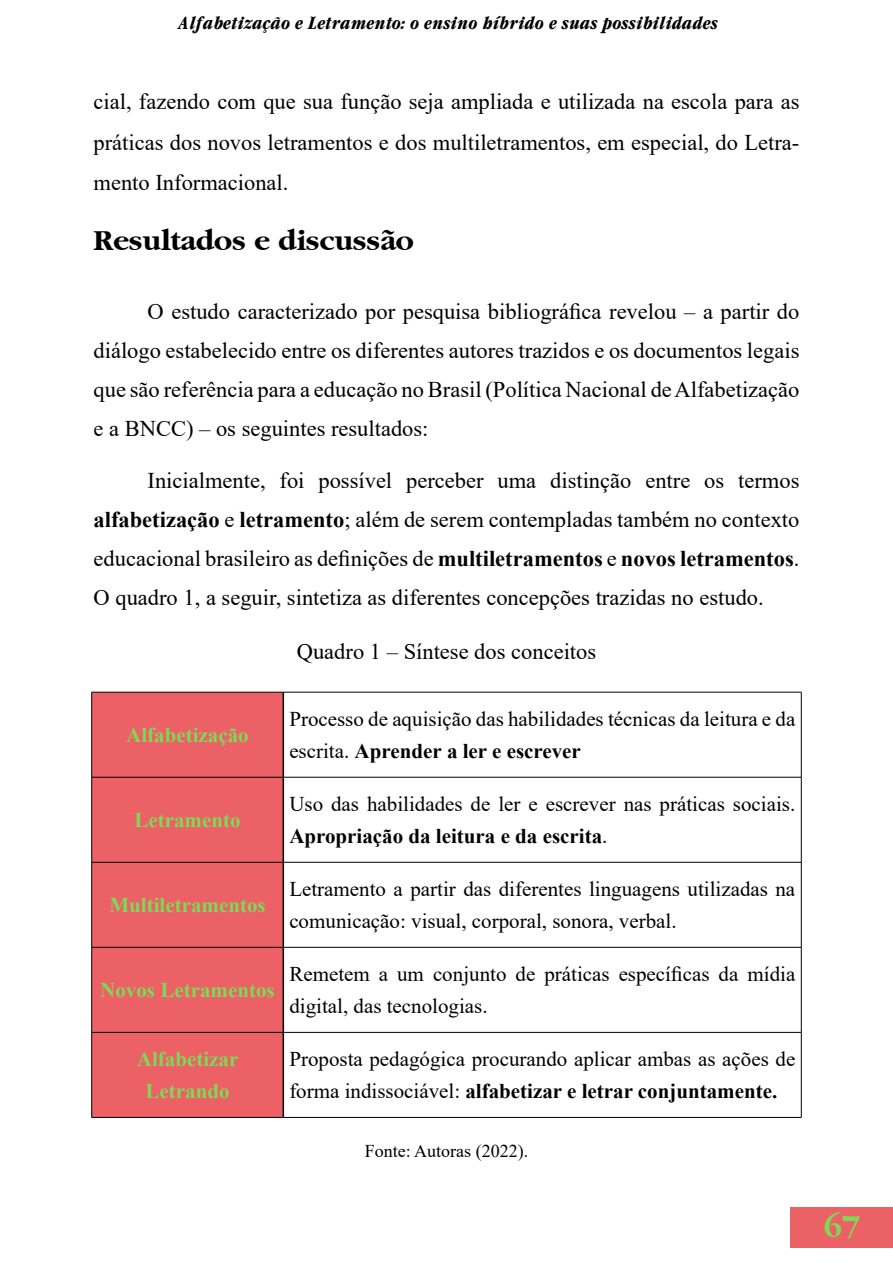
<style>
.page{position:relative;width:893px;height:1263px;background:#fff}
.page>*{position:absolute;margin:0;border:0;box-sizing:border-box;transform-origin:0 0}
.t1{font:900 33px "Garamond Black S Si";color:#7ed957}
.t2{font:900 30px "Garamond Black S Si";color:#000}
.t3{font:22.5px/39px "Times New Roman";color:#000;text-align:justify}
.t4{font:21px/31.5px "Times New Roman";color:#000}
.t5{font:700 21px/31.5px "Times New Roman";color:#7ed957;text-align:center}
.t6{font:18px "Times New Roman";color:#000}
.t7{font:italic 700 16.5px "Garamond Cond";color:#000}
.s1{font-weight:700}
</style>
<div class="page">
<div style="left:791px;top:1208px;width:102px;height:40px;background:#ec6166"></div>
<div style="left:92px;top:693px;width:191px;height:424px;background:#ec6166"></div>
<hr style="left:283px;top:692px;width:1px;height:85px;background:#000">
<hr style="left:283px;top:777px;width:1px;height:85px;background:#000">
<hr style="left:283px;top:862px;width:1px;height:85px;background:#000">
<hr style="left:283px;top:947px;width:1px;height:85px;background:#000">
<hr style="left:283px;top:1032px;width:1px;height:85px;background:#000">
<hr style="left:92px;top:692px;width:191px;height:1px;background:#000">
<hr style="left:91px;top:692px;width:1px;height:85px;background:#000">
<hr style="left:283px;top:692px;width:518px;height:1px;background:#000">
<hr style="left:801px;top:692px;width:1px;height:85px;background:#000">
<hr style="left:92px;top:777px;width:191px;height:1px;background:#000">
<hr style="left:91px;top:777px;width:1px;height:85px;background:#000">
<hr style="left:283px;top:777px;width:518px;height:1px;background:#000">
<hr style="left:801px;top:777px;width:1px;height:85px;background:#000">
<hr style="left:92px;top:862px;width:191px;height:1px;background:#000">
<hr style="left:91px;top:862px;width:1px;height:85px;background:#000">
<hr style="left:283px;top:862px;width:518px;height:1px;background:#000">
<hr style="left:801px;top:862px;width:1px;height:85px;background:#000">
<hr style="left:92px;top:947px;width:191px;height:1px;background:#000">
<hr style="left:91px;top:947px;width:1px;height:85px;background:#000">
<hr style="left:283px;top:947px;width:518px;height:1px;background:#000">
<hr style="left:801px;top:947px;width:1px;height:85px;background:#000">
<hr style="left:92px;top:1032px;width:191px;height:1px;background:#000">
<hr style="left:91px;top:1032px;width:1px;height:85px;background:#000">
<hr style="left:283px;top:1032px;width:518px;height:1px;background:#000">
<hr style="left:801px;top:1032px;width:1px;height:85px;background:#000">
<hr style="left:92px;top:1117px;width:191px;height:1px;background:#000">
<hr style="left:283px;top:1117px;width:518px;height:1px;background:#000">
<p class="t7" style="left:176px;top:12px;width:542px">Alfabetização e Letramento: o ensino híbrido e suas possibilidades</p>
<p class="t3" style="left:94px;top:81px;width:707px;line-height:40.5px">cial, fazendo com que sua função seja ampliada e utilizada na escola para as práticas dos novos letramentos e dos multiletramentos, em especial, do Letra&shy;mento Informacional.</p>
<h2 class="t2" style="left:94px;top:224px;width:322px">Resultados e discussão</h2>
<p class="t3" style="left:94px;top:291px;width:707px;text-indent:54px">O estudo caracterizado por pesquisa bibliográfica revelou – a partir do diálogo estabelecido entre os diferentes autores trazidos e os documentos legais que são referência para a educação no Brasil (Política Nacional de Alfabetização e a BNCC) – os seguintes resultados:</p>
<p class="t3" style="left:94px;top:460px;width:707px;text-indent:54px">Inicialmente, foi possível perceber uma distinção entre os termos <span class="s1">alfabetização</span> e <span class="s1">letramento</span>; além de serem contempladas também no contexto educacional brasileiro as definições de <span class="s1">multiletramentos</span> e <span class="s1">novos letramentos</span>.<br>O quadro 1, a seguir, sintetiza as diferentes concepções trazidas no estudo.</p>
<p class="t3" style="left:297px;top:631px;width:301px">Quadro 1 – Síntese dos conceitos</p>
<p class="t5" style="left:126px;top:718px;width:124px">Alfabetização</p>
<p class="t5" style="left:134px;top:803px;width:108px">Letramento</p>
<p class="t5" style="left:109px;top:888px;width:158px">Multiletramentos</p>
<p class="t5" style="left:100px;top:973px;width:176px">Novos Letramentos</p>
<p class="t4" style="left:289px;top:703px;width:507px">Processo de aquisição das habilidades técnicas da leitura e da escrita. <span class="s1">Aprender a ler e escrever</span></p>
<p class="t4" style="left:289px;top:788px;width:507px">Uso das habilidades de ler e escrever nas práticas sociais.<br><span class="s1">Apropriação da leitura e da escrita</span>.</p>
<p class="t4" style="left:289px;top:873px;width:507px">Letramento a partir das diferentes linguagens utilizadas na comunicação: visual, corporal, sonora, verbal.</p>
<p class="t4" style="left:289px;top:958px;width:507px">Remetem a um conjunto de práticas específicas da mídia digital, das tecnologias.</p>
<p class="t5" style="left:137px;top:1043px;width:103px">Alfabetizar<br>Letrando</p>
<p class="t4" style="left:289px;top:1043px;width:507px">Proposta pedagógica procurando aplicar ambas as ações de forma indissociável: <span class="s1">alfabetizar e letrar conjuntamente.</span></p>
<p class="t6" style="left:365px;top:1138px;width:165px">Fonte: Autoras (2022).</p>
<h1 class="t1" style="left:823px;top:1208px;width:38px">67</h1>
</div>
